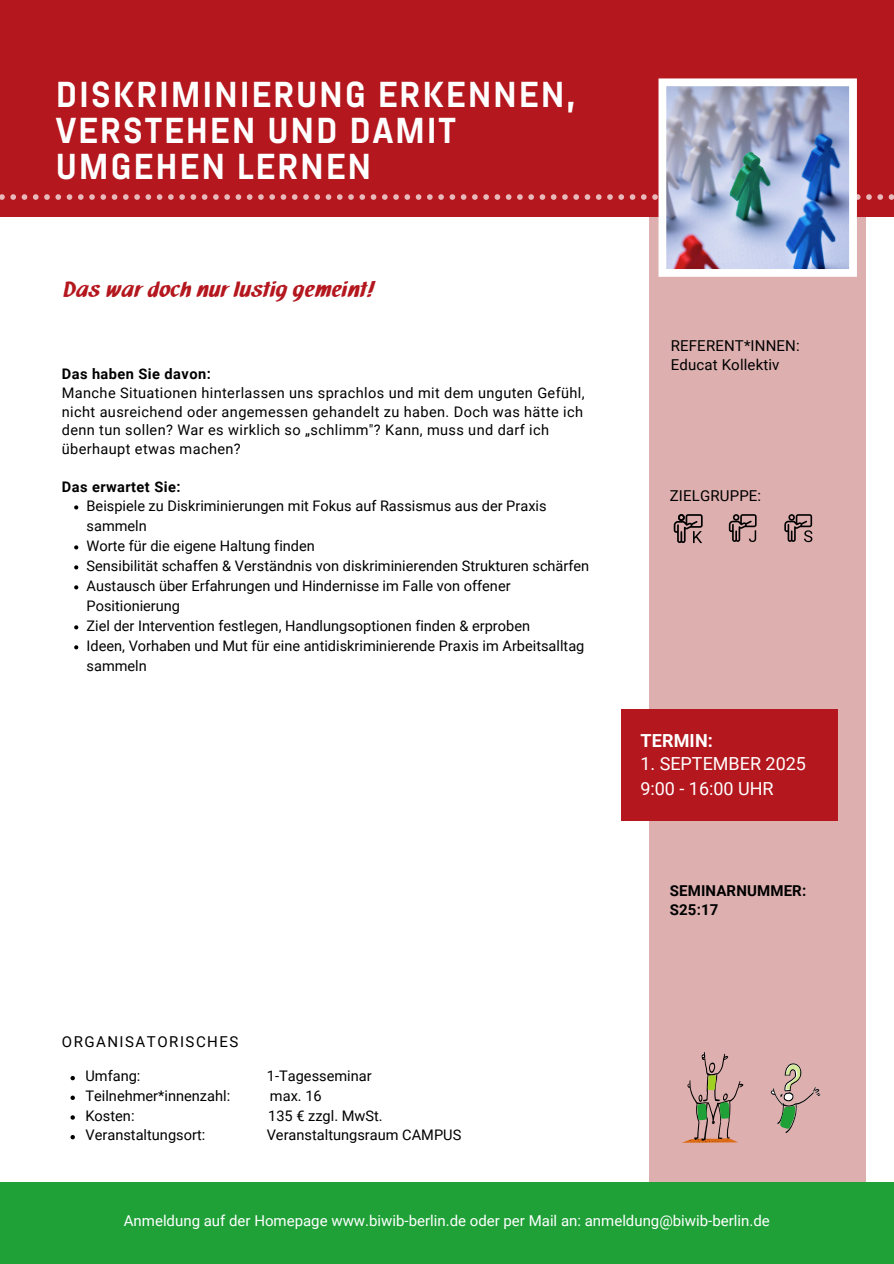
<style>
.page{position:relative;width:894px;height:1264px;background:#fff}
.page>*{position:absolute;margin:0;border:0;box-sizing:border-box;transform-origin:0 0}
.t1{font:700 36px/36px "Abel Pro";letter-spacing:.05em;color:#fff}
.t2{font:22.5px "Neuland Font 2017";letter-spacing:.01em;color:#b4171e}
.t3{font:18px/24.8px "Roboto";color:#fff}
.t4{font:700 18px "Roboto";letter-spacing:.01em;color:#fff}
.t5{font:15px "Roboto";color:#fff}
.t6{font:15px/19.2px "Roboto";letter-spacing:.01em;color:#000}
.t7{font:700 15px/19.2px "Roboto";letter-spacing:.01em;color:#000}
.t8{font:15px "Roboto";letter-spacing:.1em;color:#000}
.t9{font:14.55px/20px "Roboto";color:#000}
.t10{font:14.55px/18.8px "Roboto";letter-spacing:.025em;color:#000}
.t11{font:700 14.55px "Roboto";letter-spacing:.03em;color:#000}
</style>
<div class="page">
<div style="left:649px;top:42px;width:216px;height:1148px;background:#ddafaf"></div>
<div style="left:0;top:0;width:893px;height:217px;background:#b4171e"></div>
<div style="left:621px;top:709px;width:216px;height:112px;background:#b4171e"></div>
<svg style="left:0;top:78px;width:893px;height:199px"></svg>
<svg style="left:74px;top:505px;width:4px;height:4px"></svg>
<svg style="left:74px;top:545px;width:4px;height:4px"></svg>
<svg style="left:74px;top:565px;width:4px;height:4px"></svg>
<svg style="left:74px;top:585px;width:4px;height:4px"></svg>
<svg style="left:74px;top:625px;width:4px;height:4px"></svg>
<svg style="left:74px;top:645px;width:4px;height:4px"></svg>
<svg style="left:70px;top:1075px;width:5px;height:5px"></svg>
<svg style="left:70px;top:1095px;width:5px;height:4px"></svg>
<svg style="left:70px;top:1115px;width:5px;height:4px"></svg>
<svg style="left:70px;top:1135px;width:5px;height:4px"></svg>
<svg style="left:682px;top:1052px;width:61px;height:91px"></svg>
<svg style="left:770px;top:1063px;width:50px;height:70px"></svg>
<svg style="left:784px;top:514px;width:28px;height:28px"></svg>
<svg style="left:728px;top:514px;width:28px;height:28px"></svg>
<svg style="left:673px;top:514px;width:29px;height:29px"></svg>
<div style="left:0;top:1182px;width:893px;height:81px;background:#1fa138"></div>
<p class="t1" style="left:56px;top:80px;width:520px">DISKRIMINIERUNG ERKENNEN,<br>VERSTEHEN UND DAMIT<br>UMGEHEN LERNEN</p>
<h3 class="t2" style="left:63px;top:280px;width:313px">Das war doch nur lustig gemeint!</h3>
<h5 class="t11" style="left:62px;top:365px;width:150px">Das haben Sie davon:</h5>
<p class="t10" style="left:62px;top:383px;width:524px">Manche Situationen hinterlassen uns sprachlos und mit dem unguten Gefühl, nicht ausreichend oder angemessen gehandelt zu haben. Doch was hätte ich denn tun sollen? War es wirklich so „schlimm"? Kann, muss und darf ich überhaupt etwas machen?</p>
<p class="t11" style="left:62px;top:478px;width:120px">Das erwartet Sie:</p>
<p class="t9" style="left:87px;top:496px;width:504px">Beispiele zu Diskriminierungen mit Fokus auf Rassismus aus der Praxis sammeln<br>Worte für die eigene Haltung finden<br>Sensibilität schaffen &amp; Verständnis von diskriminierenden Strukturen schärfen Austausch über Erfahrungen und Hindernisse im Falle von offener Positionierung<br>Ziel der Intervention festlegen, Handlungsoptionen finden &amp; erproben</p>
<p class="t9" style="left:87px;top:636px;width:499px">Ideen, Vorhaben und Mut für eine antidiskriminierende Praxis im Arbeitsalltag sammeln</p>
<p class="t8" style="left:62px;top:1032px;width:178px">ORGANISATORISCHES</p>
<p class="t9" style="left:85px;top:1066px;width:56px">Umfang:</p>
<p class="t9" style="left:267px;top:1066px;width:106px">1-Tagesseminar</p>
<p class="t9" style="left:85px;top:1086px;width:146px">Teilnehmer*innenzahl:</p>
<p class="t9" style="left:270px;top:1086px;width:53px">max. 16</p>
<p class="t9" style="left:85px;top:1105px;width:51px">Kosten:</p>
<p class="t9" style="left:268px;top:1105px;width:116px">135 € zzgl. MwSt.</p>
<p class="t9" style="left:85px;top:1125px;width:121px">Veranstaltungsort:</p>
<p class="t9" style="left:266px;top:1125px;width:196px">Veranstaltungsraum CAMPUS</p>
<p class="t6" style="left:670px;top:336px;width:130px">REFERENT*INNEN:<br>Educat Kollektiv</p>
<p class="t6" style="left:669px;top:486px;width:93px">ZIELGRUPPE:</p>
<p class="t4" style="left:640px;top:730px;width:74px">TERMIN:</p>
<p class="t3" style="left:640px;top:751px;width:167px">1. SEPTEMBER 2025<br>9:00 - 16:00 UHR</p>
<h6 class="t7" style="left:669px;top:881px;width:138px">SEMINARNUMMER:<br>S25:17</h6>
<h5 class="t5" style="left:124px;top:1212px;width:647px">Anmeldung auf der Homepage www.biwib-berlin.de oder per Mail an: anmeldung@biwib-berlin.de</h5>
</div>
